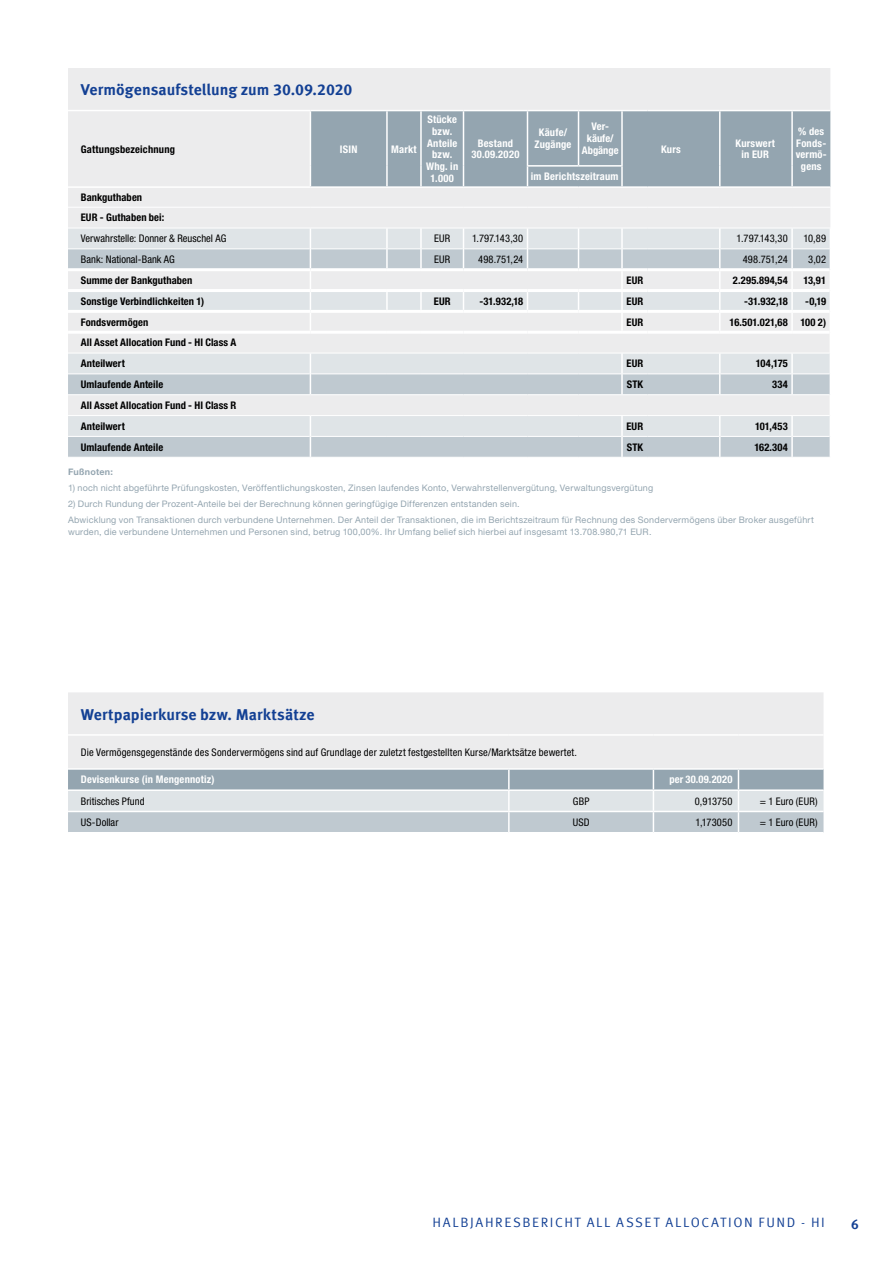
<style>
.page{position:relative;width:893px;height:1263px;background:#fff}
.page>*{position:absolute;margin:0;border:0;box-sizing:border-box;transform-origin:0 0}
.t1{font:700 15.75px "Meta Offc Pro";color:#134094}
.t2{font:13.5px "Meta Offc Pro Norm";letter-spacing:.12em;color:#134094}
.t3{font:700 13.5px "Meta Offc Pro";color:#134094}
.t4{font:700 condensed 10.5px/20.9px "Helvetica Neue LTW1 G";letter-spacing:.01em;color:#000}
.t5{font:condensed 10.5px "Helvetica Neue LTW1 G";letter-spacing:.01em;color:#000}
.t6{font:700 condensed 10.5px/11.7px "Helvetica Neue LTW1 G";letter-spacing:.02em;color:#fff;text-align:center}
.t7{font:700 condensed 10.5px/11.7px "Helvetica Neue LTW1 G";letter-spacing:-.005em;color:#fff;text-align:center}
.t8{font:9px/15.9px "Helvetica Neue LTW1 G";letter-spacing:.025em;color:#94a5b0}
.t9{font:700 9px "Helvetica Neue LTW1 G";letter-spacing:.03em;color:#94a5b0}
</style>
<div class="page">
<div style="left:68px;top:68px;width:762px;height:42px;background:#ececed"></div>
<svg style="left:68px;top:110px;width:763px;height:347px;background:#d6dbdf"></svg>
<hr style="left:647px;top:394px;width:73px;height:1px;background:#fff">
<hr style="left:720px;top:394px;width:72px;height:1px;background:#fff">
<hr style="left:792px;top:394px;width:38px;height:1px;background:#fff">
<div style="left:68px;top:692px;width:755px;height:76px;background:#ececed"></div>
<svg style="left:68px;top:770px;width:755px;height:62px;background:#bcc7ce"></svg>
<hr style="left:68px;top:734px;width:441px;height:2px;background:#fff">
<hr style="left:509px;top:734px;width:144px;height:2px;background:#fff">
<hr style="left:653px;top:734px;width:85px;height:2px;background:#fff">
<hr style="left:738px;top:734px;width:85px;height:2px;background:#fff">
<hr style="left:68px;top:789px;width:441px;height:2px;background:#fff">
<hr style="left:509px;top:789px;width:144px;height:2px;background:#fff">
<hr style="left:653px;top:789px;width:85px;height:2px;background:#fff">
<hr style="left:738px;top:789px;width:85px;height:2px;background:#fff">
<hr style="left:68px;top:811px;width:441px;height:1px;background:#fff">
<hr style="left:509px;top:811px;width:144px;height:1px;background:#fff">
<hr style="left:653px;top:811px;width:85px;height:1px;background:#fff">
<hr style="left:738px;top:811px;width:85px;height:1px;background:#fff">
<h1 class="t1" style="left:81px;top:78px;width:273px">Vermögensaufstellung zum 30.09.2020</h1>
<p class="t4" style="left:81px;top:138px;width:96px">Gattungsbezeichnung</p>
<p class="t6" style="left:340px;top:143px;width:19px">ISIN</p>
<p class="t6" style="left:391px;top:143px;width:27px">Markt</p>
<p class="t6" style="left:426px;top:114px;width:34px">Stücke bzw.<br>Anteile bzw.<br>Whg. in<br>1.000</p>
<p class="t6" style="left:472px;top:137px;width:49px">Bestand<br>30.09.2020</p>
<p class="t6" style="left:534px;top:127px;width:38px">Käufe/<br>Zugänge</p>
<p class="t7" style="left:582px;top:121px;width:38px">Ver&shy;käufe/<br>Abgänge</p>
<p class="t6" style="left:531px;top:171px;width:89px">im Berichtszeitraum</p>
<p class="t6" style="left:661px;top:143px;width:21px">Kurs</p>
<p class="t6" style="left:735px;top:137px;width:41px">Kurswert in EUR</p>
<p class="t6" style="left:796px;top:126px;width:32px">% des<br>Fonds&shy;vermö&shy;gens</p>
<p class="t4" style="left:81px;top:186px;width:85px">Bankguthaben<br>EUR - Guthaben bei:</p>
<p class="t5" style="left:81px;top:232px;width:147px">Verwahrstelle: Donner &amp; Reuschel AG</p>
<p class="t5" style="left:434px;top:232px;width:18px">EUR</p>
<p class="t5" style="left:472px;top:232px;width:53px">1.797.143,30</p>
<p class="t5" style="left:737px;top:232px;width:53px">1.797.143,30</p>
<p class="t5" style="left:803px;top:232px;width:24px">10,89</p>
<p class="t5" style="left:81px;top:253px;width:96px">Bank: National-Bank AG</p>
<p class="t5" style="left:434px;top:253px;width:18px">EUR</p>
<p class="t5" style="left:478px;top:253px;width:47px">498.751,24</p>
<p class="t5" style="left:743px;top:253px;width:47px">498.751,24</p>
<p class="t5" style="left:808px;top:253px;width:19px">3,02</p>
<p class="t4" style="left:81px;top:270px;width:113px">Summe der Bankguthaben</p>
<p class="t4" style="left:626px;top:270px;width:18px">EUR</p>
<p class="t4" style="left:733px;top:270px;width:57px">2.295.894,54</p>
<p class="t4" style="left:803px;top:270px;width:24px">13,91</p>
<p class="t4" style="left:81px;top:291px;width:125px">Sonstige Verbindlichkeiten 1)</p>
<p class="t4" style="left:434px;top:291px;width:18px">EUR</p>
<p class="t4" style="left:480px;top:291px;width:45px">-31.932,18</p>
<p class="t4" style="left:626px;top:291px;width:18px">EUR</p>
<p class="t4" style="left:744px;top:291px;width:45px">-31.932,18</p>
<p class="t4" style="left:805px;top:291px;width:22px">-0,19</p>
<p class="t4" style="left:81px;top:311px;width:69px">Fondsvermögen</p>
<p class="t4" style="left:626px;top:311px;width:18px">EUR</p>
<p class="t4" style="left:730px;top:311px;width:98px">16.501.021,68 100 2)</p>
<p class="t4" style="left:81px;top:332px;width:157px">All Asset Allocation Fund - HI Class A<br>Anteilwert</p>
<p class="t4" style="left:626px;top:353px;width:18px">EUR</p>
<p class="t4" style="left:756px;top:353px;width:34px">104,175</p>
<p class="t4" style="left:81px;top:374px;width:84px">Umlaufende Anteile</p>
<p class="t4" style="left:627px;top:374px;width:18px">STK</p>
<p class="t4" style="left:772px;top:374px;width:17px">334</p>
<p class="t4" style="left:81px;top:395px;width:157px">All Asset Allocation Fund - HI Class R<br>Anteilwert</p>
<p class="t4" style="left:626px;top:416px;width:18px">EUR</p>
<p class="t4" style="left:755px;top:416px;width:34px">101,453</p>
<p class="t4" style="left:81px;top:436px;width:84px">Umlaufende Anteile</p>
<p class="t4" style="left:627px;top:436px;width:18px">STK</p>
<p class="t4" style="left:754px;top:436px;width:35px">162.304</p>
<p class="t9" style="left:68px;top:466px;width:46px">Fußnoten:</p>
<p class="t8" style="left:68px;top:480px;width:587px">1) noch nicht abgeführte Prüfungskosten, Veröffentlichungskosten, Zinsen laufendes Konto, Verwahrstellenvergütung, Verwaltungsvergütung</p>
<p class="t8" style="left:68px;top:496px;width:747px">2) Durch Rundung der Prozent-Anteile bei der Berechnung können geringfügige Differenzen entstanden sein.<br>Abwicklung von Transaktionen durch verbundene Unternehmen. Der Anteil der Transaktionen, die im Berichtszeitraum für Rechnung des Sondervermögens über Broker ausgeführt</p>
<p class="t8" style="left:68px;top:523px;width:585px">wurden, die verbundene Unternehmen und Personen sind, betrug 100,00%. Ihr Umfang belief sich hierbei auf insgesamt 13.708.980,71 EUR.</p>
<h1 class="t1" style="left:81px;top:702px;width:235px">Wertpapierkurse bzw. Marktsätze</h1>
<p class="t5" style="left:81px;top:746px;width:498px">Die Vermögensgegenstände des Sondervermögens sind auf Grundlage der zuletzt festgestellten Kurse/Marktsätze bewertet.</p>
<p class="t6" style="left:81px;top:774px;width:135px">Devisenkurse (in Mengennotiz)</p>
<p class="t6" style="left:669px;top:774px;width:65px">per 30.09.2020</p>
<p class="t5" style="left:81px;top:795px;width:65px">Britisches Pfund</p>
<p class="t5" style="left:573px;top:795px;width:18px">GBP</p>
<p class="t5" style="left:695px;top:795px;width:39px">0,913750</p>
<p class="t5" style="left:760px;top:795px;width:59px">= 1 Euro (EUR)</p>
<p class="t5" style="left:81px;top:816px;width:39px">US-Dollar</p>
<p class="t5" style="left:573px;top:816px;width:18px">USD</p>
<p class="t5" style="left:695px;top:816px;width:38px">1,173050</p>
<p class="t5" style="left:760px;top:816px;width:59px">= 1 Euro (EUR)</p>
<h2 class="t2" style="left:432px;top:1211px;width:203px">HALBJAHRESBERICHT ALL ASSET</h2>
<h2 class="t2" style="left:665px;top:1211px;width:44px">ALLOCATI</h2>
<h2 class="t2" style="left:733px;top:1211px;width:93px">ON FUND - HI</h2>
<h2 class="t3" style="left:851px;top:1214px;width:9px">6</h2>
</div>
